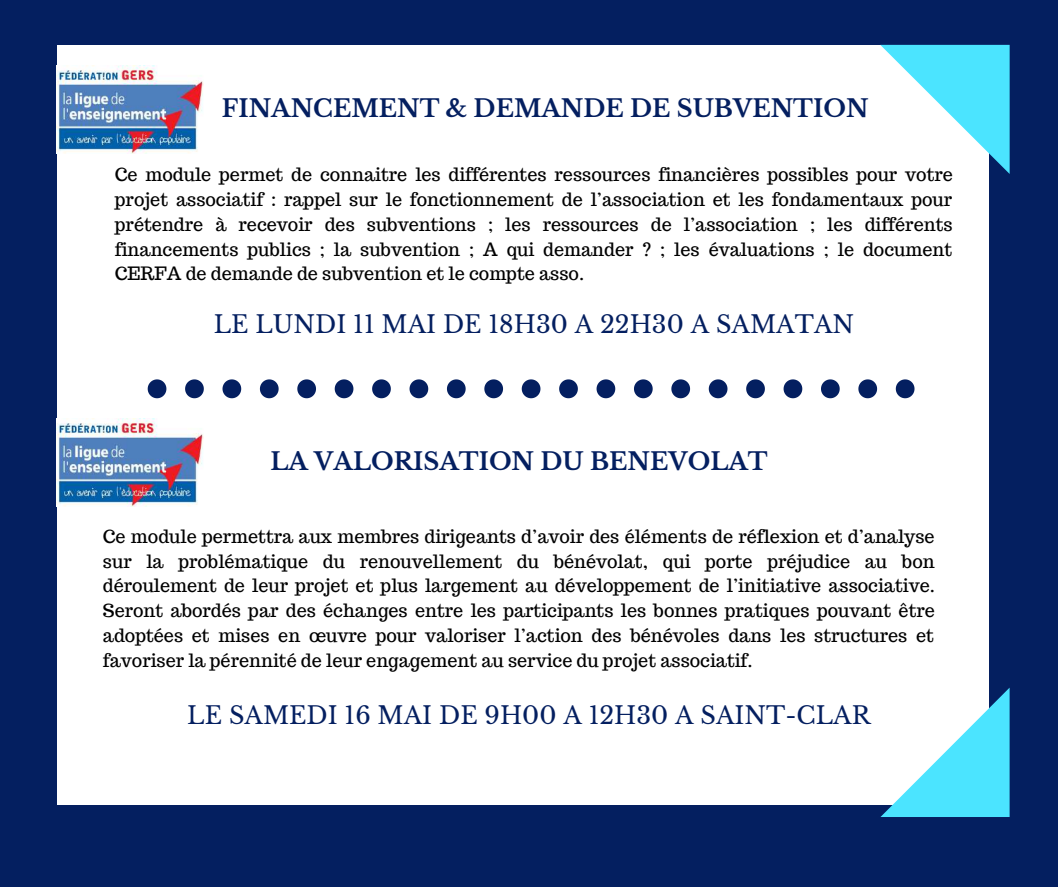
<style>
.page{position:relative;width:1058px;height:887px;background:#fff}
.page>*{position:absolute;margin:0;border:0;box-sizing:border-box;transform-origin:0 0}
.t1{font:24px "Libre Baskerville";color:#041f60}
.t2{font:700 24px "Libre Baskerville";color:#041f60}
.t3{font:18px/24.9px "Trocchi";color:#000;text-align:justify}
</style>
<div class="page">
<div style="left:0;top:0;width:1058px;height:886px;background:#041f60"></div>
<div style="left:57px;top:45px;width:931px;height:759px;background:#fff"></div>
<svg style="left:880px;top:687px;width:129px;height:130px"></svg>
<svg style="left:880px;top:45px;width:129px;height:129px"></svg>
<svg style="left:148px;top:379px;width:18px;height:19px"></svg>
<svg style="left:185px;top:379px;width:19px;height:19px"></svg>
<svg style="left:222px;top:379px;width:19px;height:19px"></svg>
<svg style="left:260px;top:379px;width:18px;height:19px"></svg>
<svg style="left:297px;top:379px;width:19px;height:19px"></svg>
<svg style="left:335px;top:379px;width:18px;height:19px"></svg>
<svg style="left:372px;top:379px;width:19px;height:19px"></svg>
<svg style="left:409px;top:379px;width:19px;height:19px"></svg>
<svg style="left:447px;top:379px;width:18px;height:19px"></svg>
<svg style="left:484px;top:379px;width:19px;height:19px"></svg>
<svg style="left:522px;top:379px;width:18px;height:19px"></svg>
<svg style="left:559px;top:379px;width:19px;height:19px"></svg>
<svg style="left:596px;top:379px;width:19px;height:19px"></svg>
<svg style="left:634px;top:379px;width:18px;height:19px"></svg>
<svg style="left:671px;top:379px;width:19px;height:19px"></svg>
<svg style="left:708px;top:379px;width:19px;height:19px"></svg>
<svg style="left:746px;top:379px;width:19px;height:19px"></svg>
<svg style="left:783px;top:379px;width:19px;height:19px"></svg>
<svg style="left:821px;top:379px;width:18px;height:19px"></svg>
<svg style="left:858px;top:379px;width:19px;height:19px"></svg>
<svg style="left:895px;top:379px;width:19px;height:19px"></svg>
<img style="left:57px;top:66px;width:146px;height:87px">
<img style="left:57px;top:419px;width:146px;height:87px">
<h1 class="t2" style="left:222px;top:94px;width:648px">FINANCEMENT &amp; DEMANDE DE SUBVENTION</h1>
<p class="t3" style="left:115px;top:162px;width:839px">Ce module permet de connaitre les différentes ressources financières possibles pour votre projet associatif : rappel sur le fonctionnement de l’association et les fondamentaux pour prétendre à recevoir des subventions ; les ressources de l’association ; les différents financements publics ; la subvention ; A qui demander ? ; les évaluations ; le document CERFA de demande de subvention et le compte asso.</p>
<h1 class="t1" style="left:214px;top:309px;width:642px">LE LUNDI 11 MAI DE 18H30 A 22H30 A SAMATAN</h1>
<h1 class="t2" style="left:270px;top:446px;width:499px">LA VALORISATION DU BENEVOLAT</h1>
<p class="t3" style="left:103px;top:523px;width:833px">Ce module permettra aux membres dirigeants d’avoir des éléments de réflexion et d’analyse sur la problématique du renouvellement du bénévolat, qui porte préjudice au bon déroulement de leur projet et plus largement au développement de l’initiative associative.<br>Seront abordés par des échanges entre les participants les bonnes pratiques pouvant être adoptées et mises en œuvre pour valoriser l’action des bénévoles dans les structures et favoriser la pérennité de leur engagement au service du projet associatif.</p>
<h1 class="t1" style="left:187px;top:701px;width:685px">LE SAMEDI 16 MAI DE 9H00 A 12H30 A SAINT-CLAR</h1>
</div>
